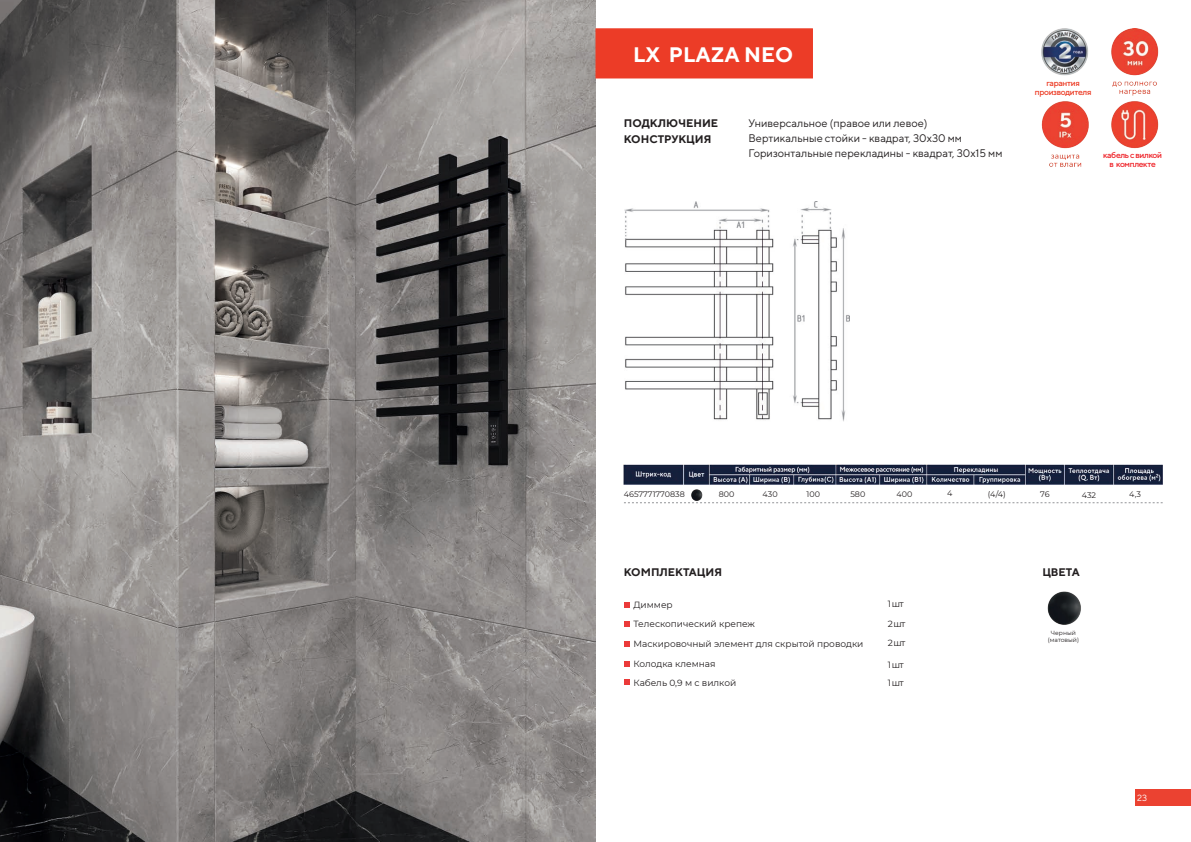
<style>
.page{position:relative;width:1191px;height:842px;background:#fff}
.page>*{position:absolute;margin:0;border:0;box-sizing:border-box;transform-origin:0 0}
.t1{font:700 21px "TT Norms";color:#fff}
.t2{font:11px/15px "TT Norms";color:#231f20}
.t3{font:700 11px/16px "TT Norms";color:#231f20}
.t4{font:9px/18.3px "Montserrat";color:#231f20}
.t5{font:9px "TT Norms";color:#fff}
.t6{font:500 8.5px/9px "TT Norms";letter-spacing:-.04em;color:#ee1d23;text-align:center}
.t7{font:500 8.5px/9px "TT Norms";letter-spacing:-.04em;color:#ec3b24;text-align:center}
.t8{font:8px "Montserrat";color:#231f20}
.t9{font:6px/7.2px "Montserrat";color:#231f20;text-align:center}
</style>
<div class="page">
<div style="left:1134px;top:790px;width:57px;height:16px;background:#eb4231"></div>
<img style="left:0;top:0;width:595px;height:842px">
<div style="left:595px;top:28px;width:218px;height:50px;background:#ec3c27;border:1px solid #ec3c27"></div>
<img style="left:1041px;top:28px;width:118px;height:139px">
<img style="left:624px;top:201px;width:226px;height:220px">
<svg style="left:624px;top:602px;width:5px;height:5px"></svg>
<svg style="left:624px;top:622px;width:5px;height:5px"></svg>
<svg style="left:624px;top:641px;width:5px;height:5px"></svg>
<svg style="left:624px;top:661px;width:5px;height:6px"></svg>
<svg style="left:624px;top:679px;width:5px;height:6px"></svg>
<svg style="left:624px;top:489px;width:538px;height:14px"></svg>
<img style="left:623px;top:465px;width:539px;height:20px">
<img style="left:1047px;top:591px;width:34px;height:34px">
<div style="left:1097px;top:149px;width:70px;height:29px;background:#fff"></div>
<div style="left:1028px;top:78px;width:69px;height:19px;background:#fff"></div>
<h1 class="t1" style="left:633px;top:41px;width:161px">LX PLAZA NEO</h1>
<p class="t3" style="left:624px;top:115px;width:96px">ПОДКЛЮЧЕНИЕ<br>КОНСТРУКЦИЯ</p>
<p class="t2" style="left:748px;top:116px;width:255px">Универсальное (правое или левое)<br>Вертикальные стойки - квадрат, 30х30 мм<br>Горизонтальные перекладины - квадрат, 30х15 мм</p>
<p class="t7" style="left:1034px;top:78px;width:58px">гарантия производителя</p>
<p class="t6" style="left:1103px;top:150px;width:61px">кабель с вилкой в комплекте</p>
<p class="t8" style="left:624px;top:489px;width:62px">4657771770838</p>
<p class="t8" style="left:719px;top:488px;width:17px">800</p>
<p class="t8" style="left:762px;top:488px;width:16px">430</p>
<p class="t8" style="left:806px;top:488px;width:15px">100</p>
<p class="t8" style="left:850px;top:488px;width:16px">580</p>
<p class="t8" style="left:896px;top:488px;width:17px">400</p>
<p class="t8" style="left:947px;top:488px;width:7px">4</p>
<p class="t8" style="left:987px;top:488px;width:20px">(4/4)</p>
<p class="t8" style="left:1040px;top:488px;width:11px">76</p>
<p class="t8" style="left:1082px;top:489px;width:16px">432</p>
<p class="t8" style="left:1129px;top:488px;width:13px">4,3</p>
<p class="t3" style="left:624px;top:564px;width:100px">КОМПЛЕКТАЦИЯ</p>
<p class="t3" style="left:1042px;top:564px;width:39px">ЦВЕТА</p>
<p class="t4" style="left:633px;top:595px;width:41px">Диммер</p>
<p class="t4" style="left:888px;top:594px;width:17px">1 шт</p>
<p class="t4" style="left:633px;top:614px;width:123px">Телескопический крепеж</p>
<p class="t4" style="left:888px;top:614px;width:19px">2 шт</p>
<p class="t4" style="left:633px;top:634px;width:231px">Маскировочный элемент для скрытой проводки</p>
<p class="t4" style="left:633px;top:655px;width:104px">Колодка клемная<br>Кабель 0,9 м с вилкой</p>
<p class="t4" style="left:888px;top:634px;width:19px">2 шт</p>
<p class="t4" style="left:888px;top:655px;width:17px">1 шт<br>1 шт</p>
<p class="t9" style="left:1047px;top:629px;width:33px">Черный (матовый)</p>
<p class="t5" style="left:1137px;top:793px;width:11px">23</p>
</div>
